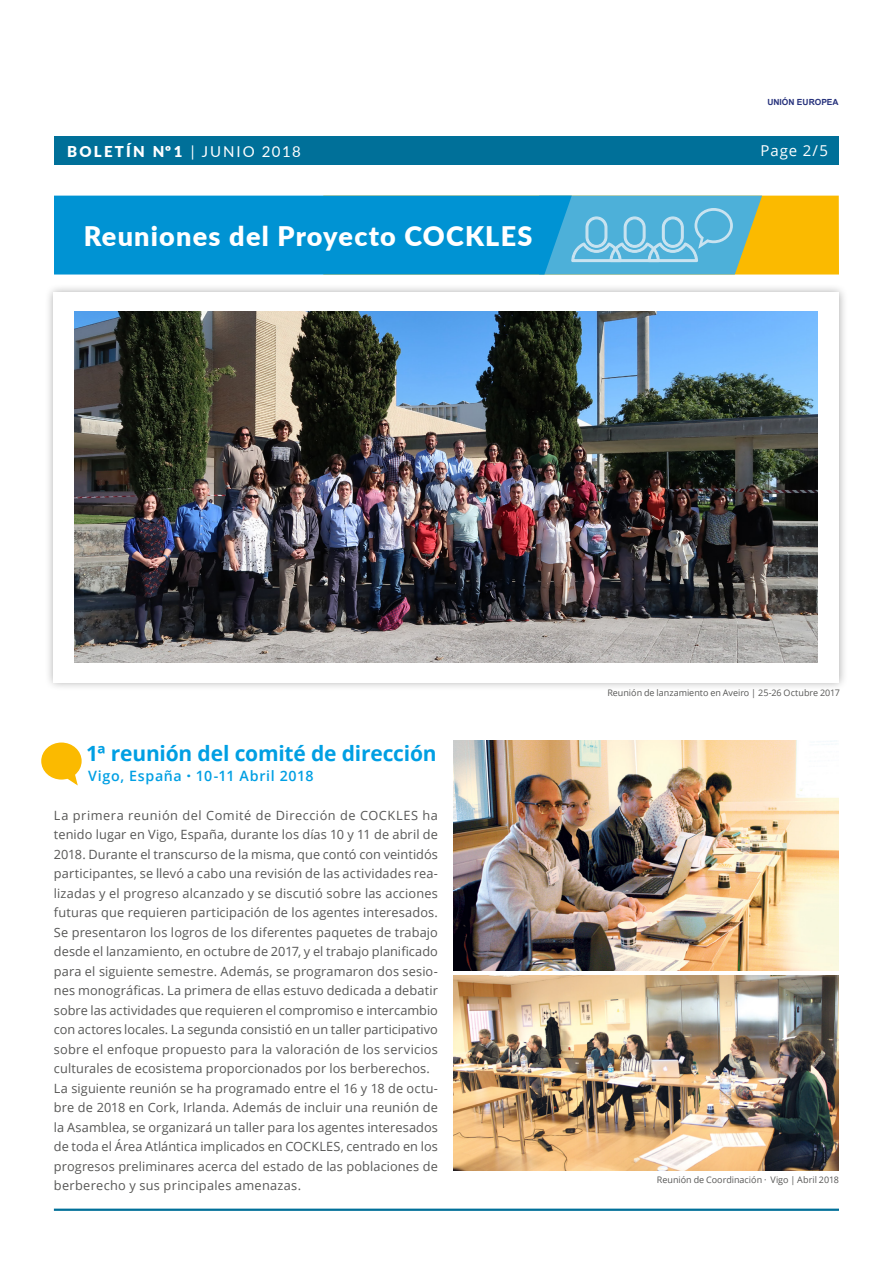
<style>
.page{position:relative;width:893px;height:1263px;background:#fff}
.page>*{position:absolute;margin:0;border:0;box-sizing:border-box;transform-origin:0 0}
.t1{font:900 27px "Lato";letter-spacing:.045em;color:#fff}
.t2{font:700 21px "Open Sans";letter-spacing:-.01em;color:#009fe3}
.t3{font:900 15px "Lato";letter-spacing:.15em;color:#fff}
.t4{font:15px "Open Sans";color:#fff}
.t5{font:600 14.25px "Open Sans";letter-spacing:.05em;color:#009fe3}
.t6{font:12.75px/19.5px "Open Sans";letter-spacing:.01em;color:#575756}
.t7{font:9px "Open Sans";color:#575756}
.t8{font:700 8.4px "Arial";color:#28337d}
.s1{font-weight:400}
.s2{font-weight:800}
</style>
<div class="page">
<div style="left:45px;top:283px;width:803px;height:409px;background:#000;opacity:.34"></div>
<div style="left:54px;top:292px;width:785px;height:390px;background:#fff"></div>
<div style="left:54px;top:137px;width:785px;height:28px;background:#007099"></div>
<hr style="left:54px;top:1208px;width:785px;height:3px;background:#007099">
<div style="left:323px;top:196px;width:516px;height:78px;background:#fbba00"></div>
<svg style="left:54px;top:196px;width:708px;height:78px;background:#1e9dd1"></svg>
<img style="left:75px;top:312px;width:743px;height:351px">
<img style="left:454px;top:740px;width:385px;height:231px">
<img style="left:454px;top:976px;width:385px;height:195px">
<svg style="left:41px;top:742px;width:41px;height:44px"></svg>
<p class="t8" style="left:767px;top:97px;width:73px">UNIÓN EUROPEA</p>
<p class="t3" style="left:67px;top:140px;width:235px">BOLETÍN Nº1 <span class="s1">| JUNIO 2018</span></p>
<p class="t4" style="left:760px;top:140px;width:69px">Page 2/5</p>
<h1 class="t1" style="left:84px;top:216px;width:450px">Reuniones del Proyecto COCKLES</h1>
<h2 class="t2" style="left:86px;top:739px;width:352px">1ª reunión del comité de dirección</h2>
<p class="t5" style="left:88px;top:766px;width:227px">Vigo, España <span class="s2">·</span> 10-11 Abril 2018</p>
<p class="t6" style="left:54px;top:805px;width:386px">La primera reunión del Comité de Dirección de COCKLES ha tenido lugar en Vigo, España, durante los días 10 y 11 de abril de 2018. Durante el transcurso de la misma, que contó con veintidós participantes, se llevó a cabo una revisión de las actividades rea&shy;lizadas y el progreso alcanzado y se discutió sobre las acciones futuras que requieren participación de los agentes interesados.<br>Se presentaron los logros de los diferentes paquetes de trabajo desde el lanzamiento, en octubre de 2017, y el trabajo planificado para el siguiente semestre. Además, se programaron dos sesio&shy;nes monográficas. La primera de ellas estuvo dedicada a debatir sobre las actividades que requieren el compromiso e intercambio con actores locales. La segunda consistió en un taller participativo sobre el enfoque propuesto para la valoración de los servicios culturales de ecosistema proporcionados por los berberechos.<br>La siguiente reunión se ha programado entre el 16 y 18 de octu&shy;bre de 2018 en Cork, Irlanda. Además de incluir una reunión de la Asamblea, se organizará un taller para los agentes interesados de toda el Área Atlántica implicados en COCKLES, centrado en los progresos preliminares acerca del estado de las poblaciones de berberecho y sus principales amenazas.</p>
<p class="t7" style="left:607px;top:687px;width:234px">Reunión de lanzamiento en Aveiro | 25-26 Octubre 2017</p>
<p class="t7" style="left:657px;top:1173px;width:183px">Reunión de Coordinación · Vigo | Abril 2018</p>
</div>
